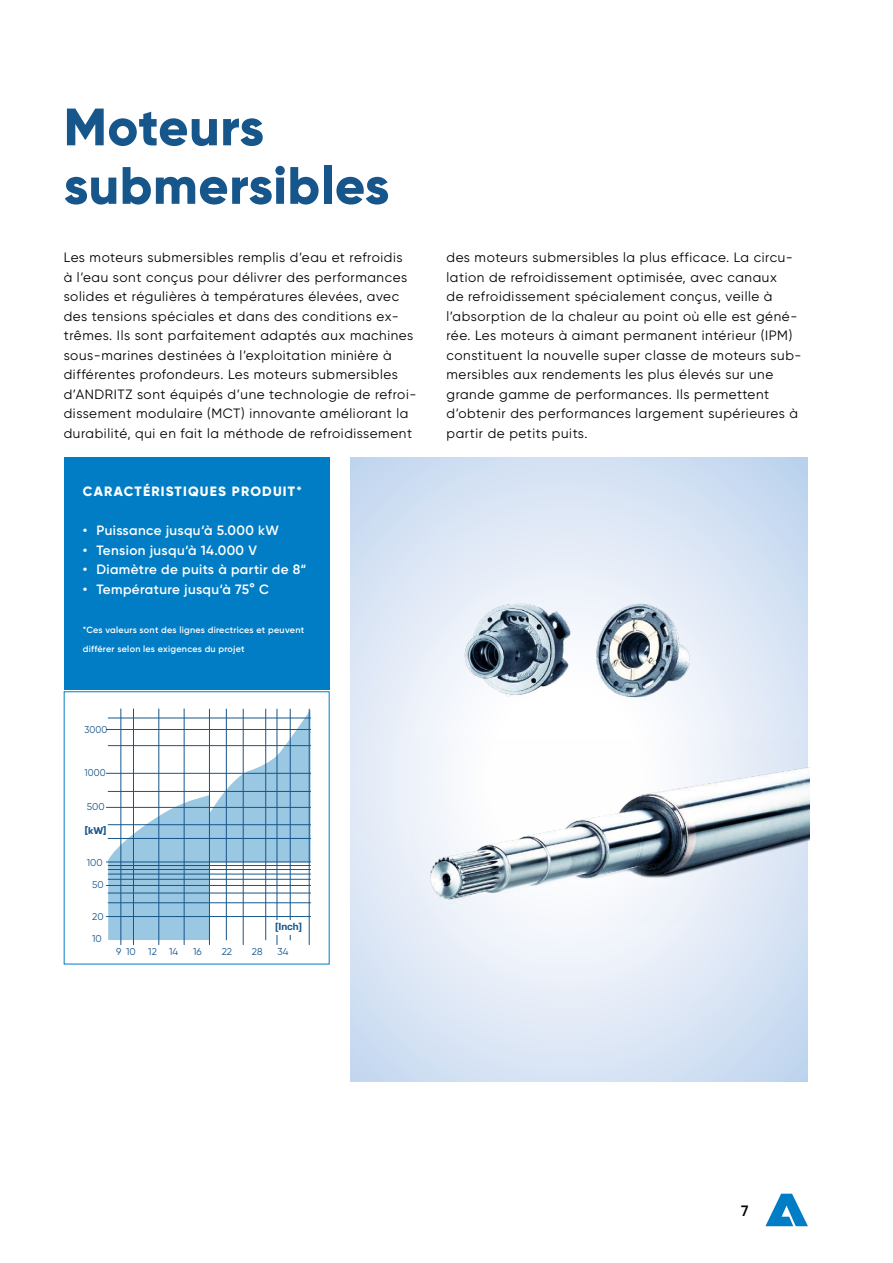
<style>
.page{position:relative;width:893px;height:1263px;background:#fff}
.page>*{position:absolute;margin:0;border:0;box-sizing:border-box;transform-origin:0 0}
.ANDRITZ_Level_2-3_He{font:800 52.5px "Gilroy";letter-spacing:.01em;color:#17568b}
.t1{font:600 15px "Gilroy";color:#000}
.ANDRITZ_Level_2-3_Co{font:13.5px/19.5px "Gilroy";letter-spacing:.045em;color:#000}
.ANDRITZ_Level_2-3_Bu{font:600 13.5px "Gilroy";letter-spacing:.03em;color:#fff}
.ANDRITZ_Level_2-3_Bu-2{font:800 13.5px "Gilroy";letter-spacing:.09em;color:#fff}
.t2{font:9.9px "Gilroy";color:#17568b}
.t3{font:9.9px "Gilroy";color:#17568b;scale:.95 1}
.t4{font:700 9.9px "Helvetica Neue LT";color:#17568b}
.t5{font:800 9.9px "Gilroy";color:#17568b}
.ANDRITZ_Level_2-3_Bu-3{font:600 9px/19.5px "Gilroy";letter-spacing:.03em;color:#fff}
</style>
<div class="page">
<svg style="left:765px;top:1194px;width:43px;height:32px"></svg>
<svg style="left:351px;top:457px;width:457px;height:624px;background:#dde7f5"></svg>
<div style="left:64px;top:457px;width:266px;height:233px;background:#007dc5"></div>
<svg style="left:108px;top:710px;width:201px;height:230px"></svg>
<hr style="left:309px;top:709px;width:1px;height:236px;background:#17568b">
<hr style="left:108px;top:791px;width:202px;height:1px;background:#17568b">
<hr style="left:106px;top:807px;width:204px;height:1px;background:#17568b">
<hr style="left:108px;top:824px;width:202px;height:1px;background:#17568b">
<hr style="left:108px;top:838px;width:202px;height:1px;background:#17568b">
<hr style="left:108px;top:865px;width:202px;height:1px;background:#17568b">
<hr style="left:108px;top:869px;width:202px;height:1px;background:#17568b">
<hr style="left:108px;top:874px;width:202px;height:1px;background:#17568b">
<hr style="left:108px;top:879px;width:202px;height:1px;background:#17568b">
<hr style="left:106px;top:885px;width:204px;height:1px;background:#17568b">
<hr style="left:108px;top:893px;width:202px;height:1px;background:#17568b">
<hr style="left:108px;top:902px;width:202px;height:1px;background:#17568b">
<hr style="left:106px;top:916px;width:204px;height:1px;background:#17568b">
<hr style="left:121px;top:709px;width:1px;height:236px;background:#17568b">
<hr style="left:133px;top:709px;width:1px;height:236px;background:#17568b">
<hr style="left:159px;top:709px;width:1px;height:236px;background:#17568b">
<hr style="left:184px;top:709px;width:1px;height:236px;background:#17568b">
<hr style="left:106px;top:862px;width:204px;height:1px;background:#17568b">
<hr style="left:209px;top:709px;width:1px;height:236px;background:#17568b">
<hr style="left:108px;top:718px;width:202px;height:1px;background:#17568b">
<hr style="left:106px;top:729px;width:204px;height:1px;background:#17568b">
<hr style="left:108px;top:745px;width:202px;height:1px;background:#17568b">
<hr style="left:226px;top:709px;width:1px;height:231px;background:#17568b">
<hr style="left:243px;top:709px;width:1px;height:236px;background:#17568b">
<hr style="left:265px;top:709px;width:1px;height:231px;background:#17568b">
<hr style="left:277px;top:709px;width:1px;height:236px;background:#17568b">
<hr style="left:290px;top:709px;width:1px;height:231px;background:#17568b">
<hr style="left:106px;top:773px;width:204px;height:1px;background:#17568b">
<div style="left:271px;top:920px;width:33px;height:14px;background:#fff"></div>
<img style="left:411px;top:740px;width:398px;height:183px">
<img style="left:457px;top:597px;width:239px;height:114px">
<p class="ANDRITZ_Level_2-3_He" style="left:64px;top:94px;width:202px">Moteurs</p>
<p class="ANDRITZ_Level_2-3_He" style="left:64px;top:152px;width:327px">submersibles</p>
<p class="ANDRITZ_Level_2-3_Co" style="left:64px;top:248px;width:354px">Les moteurs submersibles remplis d’eau et refroidis<br>à l’eau sont conçus pour délivrer des performances solides et régulières à températures élevées, avec des tensions spéciales et dans des conditions ex&shy;trêmes. Ils sont parfaitement adaptés aux machines sous-marines destinées à l’exploitation minière à différentes profondeurs. Les moteurs submersibles d’ANDRITZ sont équipés d’une technologie de refroi&shy;dissement modulaire (MCT) innovante améliorant la durabilité, qui en fait la méthode de refroidissement</p>
<p class="ANDRITZ_Level_2-3_Co" style="left:446px;top:248px;width:357px">des moteurs submersibles la plus efficace. La circu&shy;lation de refroidissement optimisée, avec canaux<br>de refroidissement spécialement conçus, veille à l’absorption de la chaleur au point où elle est géné&shy;rée. Les moteurs à aimant permanent intérieur (IPM) constituent la nouvelle super classe de moteurs sub&shy;mersibles aux rendements les plus élevés sur une grande gamme de performances. Ils permettent d’obtenir des performances largement supérieures à partir de petits puits.</p>
<p class="ANDRITZ_Level_2-3_Bu-2" style="left:83px;top:483px;width:220px">CARACTÉRISTIQUES PRODUIT*</p>
<p class="ANDRITZ_Level_2-3_Bu" style="left:83px;top:522px;width:198px">• Puissance jusqu‘à 5.000 kW</p>
<p class="ANDRITZ_Level_2-3_Bu" style="left:83px;top:542px;width:175px">• Tension jusqu‘à 14.000 V</p>
<p class="ANDRITZ_Level_2-3_Bu" style="left:83px;top:561px;width:225px">• Diamètre de puits à partir de 8“</p>
<p class="ANDRITZ_Level_2-3_Bu" style="left:83px;top:581px;width:187px">• Température jusqu‘à 75° C</p>
<p class="ANDRITZ_Level_2-3_Bu-3" style="left:83px;top:620px;width:223px">*Ces valeurs sont des lignes directrices et peuvent différer selon les exigences du projet</p>
<p class="t3" style="left:85px;top:723px;width:25px">3000</p>
<p class="t3" style="left:85px;top:766px;width:24px">1000</p>
<p class="t2" style="left:87px;top:801px;width:19px">500</p>
<p class="t5" style="left:85px;top:824px;width:23px">[kW]</p>
<p class="t2" style="left:87px;top:856px;width:17px">100</p>
<p class="t2" style="left:92px;top:879px;width:13px">50</p>
<p class="t2" style="left:92px;top:910px;width:13px">20</p>
<p class="t2" style="left:92px;top:932px;width:11px">10</p>
<p class="t4" style="left:275px;top:920px;width:28px">[Inch]</p>
<p class="t2" style="left:116px;top:946px;width:21px">9 10</p>
<p class="t2" style="left:148px;top:946px;width:32px">12 14</p>
<p class="t2" style="left:193px;top:946px;width:10px">16</p>
<p class="t2" style="left:222px;top:946px;width:12px">22</p>
<p class="t2" style="left:252px;top:946px;width:12px">28</p>
<p class="t2" style="left:277px;top:946px;width:13px">34</p>
<p class="t1" style="left:741px;top:1201px;width:9px">7</p>
</div>
